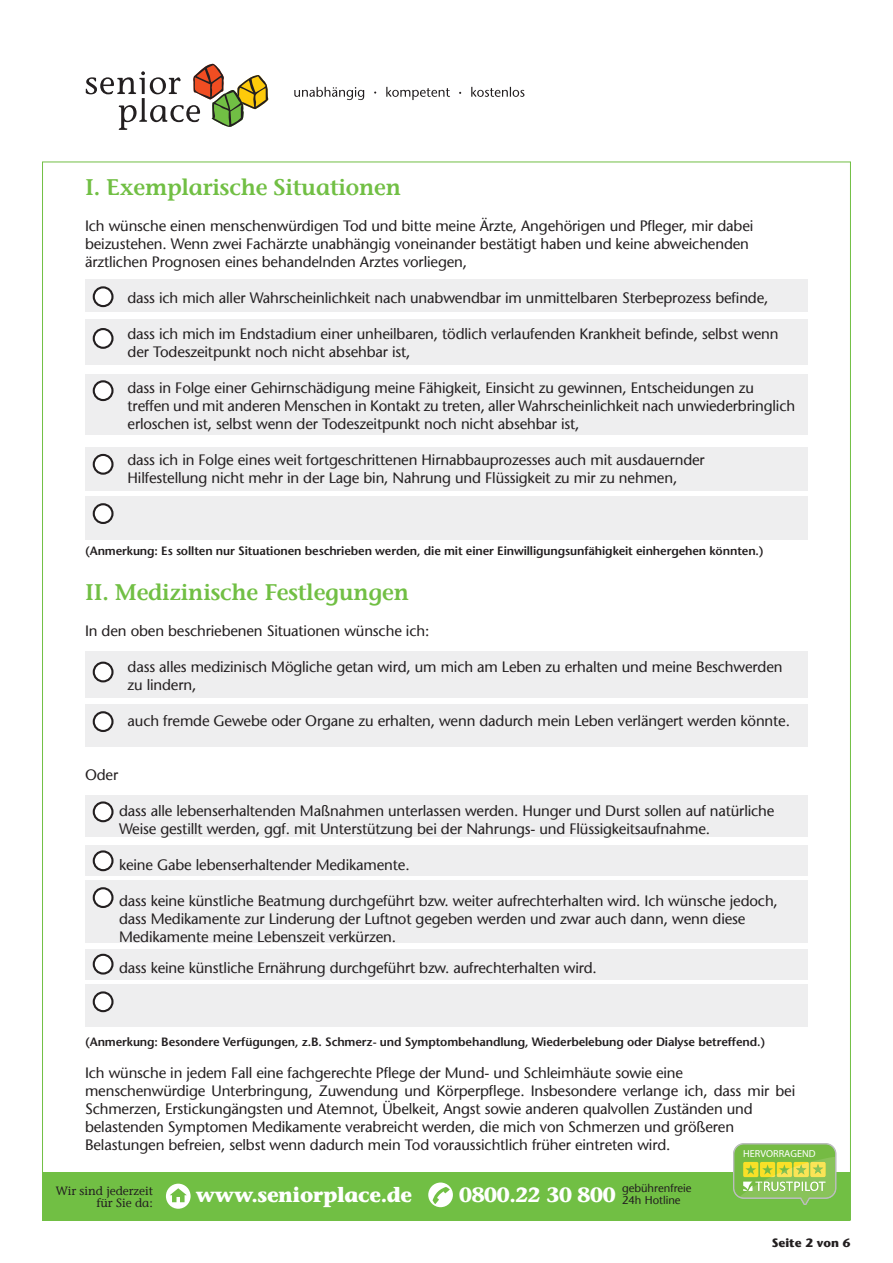
<style>
.page{position:relative;width:893px;height:1263px;background:#fff}
.page>*{position:absolute;margin:0;border:0;box-sizing:border-box;transform-origin:0 0}
.t1{font:600 22.5px "Stone Informal";letter-spacing:-.01em;color:#71bf44}
.t2{font:700 20.55px "Stone Informal";letter-spacing:-.02em;color:#fff}
.t3{font:15px/18px "Stone Sans";letter-spacing:-.01em;color:#231f20}
.t4{font:600 12px "Stone Sans";letter-spacing:-.01em;color:#231f20}
.t5{font:12px/12px "Stone Informal";color:#231f20;text-align:right}
.t6{font:700 12px "Stone Sans";color:#231f20}
.t7{font:11.25px/12px "Stone Sans";color:#231f20}
.t8{font:600 10.2px "Open Sans";color:#fff}
</style>
<div class="page">
<div style="left:43px;top:1171px;width:807px;height:49px;background:#71bf44"></div>
<svg style="left:428px;top:1182px;width:25px;height:25px"></svg>
<svg style="left:166px;top:1184px;width:25px;height:25px"></svg>
<svg style="left:733px;top:1143px;width:103px;height:61px;background:#9ac75a"></svg>
<svg style="left:86px;top:64px;width:182px;height:66px"></svg>
<svg style="left:294px;top:87px;width:230px;height:13px"></svg>
<div style="left:85px;top:280px;width:723px;height:32px;background:#eeeeef"></div>
<div style="left:85px;top:319px;width:723px;height:46px;background:#eeeeef"></div>
<div style="left:85px;top:447px;width:723px;height:44px;background:#eeeeef"></div>
<div style="left:85px;top:497px;width:723px;height:43px;background:#eeeeef"></div>
<div style="left:85px;top:651px;width:723px;height:47px;background:#eeeeef"></div>
<div style="left:85px;top:795px;width:723px;height:42px;background:#eeeeef"></div>
<div style="left:85px;top:881px;width:723px;height:62px;background:#eeeeef"></div>
<div style="left:85px;top:985px;width:723px;height:42px;background:#eeeeef"></div>
<div style="left:85px;top:845px;width:723px;height:31px;background:#eeeeef"></div>
<div style="left:85px;top:949px;width:723px;height:30px;background:#eeeeef"></div>
<div style="left:85px;top:705px;width:723px;height:42px;background:#eeeeef"></div>
<div style="left:85px;top:374px;width:723px;height:61px;background:#eeeeef"></div>
<div style="left:94px;top:287px;width:18px;height:19px;background:#fff;border-radius:50%"></div>
<div style="left:93px;top:286px;width:21px;height:21px;border:2px solid #231f20;border-radius:50%"></div>
<div style="left:94px;top:329px;width:18px;height:19px;background:#fff;border-radius:50%"></div>
<div style="left:93px;top:328px;width:21px;height:21px;border:2px solid #231f20;border-radius:50%"></div>
<div style="left:94px;top:455px;width:18px;height:19px;background:#fff;border-radius:50%"></div>
<div style="left:93px;top:454px;width:21px;height:21px;border:2px solid #231f20;border-radius:50%"></div>
<div style="left:94px;top:504px;width:18px;height:19px;background:#fff;border-radius:50%"></div>
<div style="left:93px;top:503px;width:21px;height:21px;border:2px solid #231f20;border-radius:50%"></div>
<div style="left:94px;top:663px;width:18px;height:18px;background:#fff;border-radius:50%"></div>
<div style="left:93px;top:662px;width:21px;height:20px;border:2px solid #231f20;border-radius:50%"></div>
<div style="left:94px;top:802px;width:18px;height:19px;background:#fff;border-radius:50%"></div>
<div style="left:93px;top:801px;width:21px;height:21px;border:2px solid #231f20;border-radius:50%"></div>
<div style="left:94px;top:888px;width:18px;height:19px;background:#fff;border-radius:50%"></div>
<div style="left:93px;top:887px;width:21px;height:21px;border:2px solid #231f20;border-radius:50%"></div>
<div style="left:94px;top:992px;width:18px;height:19px;background:#fff;border-radius:50%"></div>
<div style="left:93px;top:991px;width:21px;height:21px;border:2px solid #231f20;border-radius:50%"></div>
<div style="left:94px;top:851px;width:18px;height:19px;background:#fff;border-radius:50%"></div>
<div style="left:93px;top:850px;width:21px;height:21px;border:2px solid #231f20;border-radius:50%"></div>
<div style="left:94px;top:955px;width:18px;height:18px;background:#fff;border-radius:50%"></div>
<div style="left:93px;top:954px;width:21px;height:20px;border:2px solid #231f20;border-radius:50%"></div>
<div style="left:94px;top:712px;width:18px;height:19px;background:#fff;border-radius:50%"></div>
<div style="left:93px;top:711px;width:21px;height:21px;border:2px solid #231f20;border-radius:50%"></div>
<div style="left:94px;top:381px;width:18px;height:19px;background:#fff;border-radius:50%"></div>
<div style="left:93px;top:380px;width:21px;height:21px;border:2px solid #231f20;border-radius:50%"></div>
<h1 class="t1" style="left:85px;top:174px;width:318px">I. Exemplarische Situationen</h1>
<p class="t3" style="left:85px;top:217px;width:670px">Ich wünsche einen menschenwürdigen Tod und bitte meine Ärzte, Angehörigen und Pfleger, mir dabei beizustehen. Wenn zwei Fachärzte unabhängig voneinander bestätigt haben und keine abweichenden ärztlichen Prognosen eines behandelnden Arztes vorliegen,</p>
<p class="t3" style="left:127px;top:289px;width:643px">dass ich mich aller Wahrscheinlichkeit nach unabwendbar im unmittelbaren Sterbeprozess befinde,</p>
<p class="t3" style="left:127px;top:325px;width:653px">dass ich mich im Endstadium einer unheilbaren, tödlich verlaufenden Krankheit befinde, selbst wenn der Todeszeitpunkt noch nicht absehbar ist,</p>
<p class="t3" style="left:127px;top:379px;width:669px">dass in Folge einer Gehirnschädigung meine Fähigkeit, Einsicht zu gewinnen, Entscheidungen zu treffen und mit anderen Menschen in Kontakt zu treten, aller Wahrscheinlichkeit nach unwiederbringlich erloschen ist, selbst wenn der Todeszeitpunkt noch nicht absehbar ist,</p>
<p class="t3" style="left:127px;top:451px;width:579px">dass ich in Folge eines weit fortgeschrittenen Hirnabbauprozesses auch mit ausdauernder<br>Hilfestellung nicht mehr in der Lage bin, Nahrung und Flüssigkeit zu mir zu nehmen,</p>
<p class="t4" style="left:85px;top:544px;width:680px">(Anmerkung: Es sollten nur Situationen beschrieben werden, die mit einer Einwilligungsunfähigkeit einhergehen könnten.)</p>
<h1 class="t1" style="left:85px;top:579px;width:325px">II. Medizinische Festlegungen</h1>
<p class="t3" style="left:85px;top:622px;width:346px">In den oben beschriebenen Situationen wünsche ich:</p>
<p class="t3" style="left:128px;top:658px;width:656px">dass alles medizinisch Mögliche getan wird, um mich am Leben zu erhalten und meine Beschwerden zu lindern,</p>
<p class="t3" style="left:128px;top:712px;width:664px">auch fremde Gewebe oder Organe zu erhalten, wenn dadurch mein Leben verlängert werden könnte.</p>
<p class="t3" style="left:85px;top:766px;width:35px">Oder</p>
<p class="t3" style="left:119px;top:802px;width:657px">dass alle lebenserhaltenden Maßnahmen unterlassen werden. Hunger und Durst sollen auf natürliche<br>Weise gestillt werden, ggf. mit Unterstützung bei der Nahrungs- und Flüssigkeitsaufnahme.</p>
<p class="t3" style="left:119px;top:856px;width:292px">keine Gabe lebenserhaltender Medikamente.</p>
<p class="t3" style="left:119px;top:892px;width:660px">dass keine künstliche Beatmung durchgeführt bzw. weiter aufrechterhalten wird. Ich wünsche jedoch, dass Medikamente zur Linderung der Luftnot gegeben werden und zwar auch dann, wenn diese<br>Medikamente meine Lebenszeit verkürzen.</p>
<p class="t3" style="left:119px;top:959px;width:479px">dass keine künstliche Ernährung durchgeführt bzw. aufrechterhalten wird.</p>
<p class="t4" style="left:85px;top:1034px;width:682px">(Anmerkung: Besondere Verfügungen, z.B. Schmerz- und Symptombehandlung, Wiederbelebung oder Dialyse betreffend.)</p>
<p class="t3" style="left:85px;top:1064px;width:712px">Ich wünsche in jedem Fall eine fachgerechte Pflege der Mund- und Schleimhäute sowie eine menschenwürdige Unterbringung, Zuwendung und Körperpflege. Insbesondere verlange ich, dass mir bei Schmerzen, Erstickungängsten und Atemnot, Übelkeit, Angst sowie anderen qualvollen Zuständen und belastenden Symptomen Medikamente verabreicht werden, die mich von Schmerzen und größeren Belastungen befreien, selbst wenn dadurch mein Tod voraussichtlich früher eintreten wird.</p>
<p class="t8" style="left:743px;top:1147px;width:74px">HERVORRAGEND</p>
<p class="t7" style="left:622px;top:1182px;width:71px">gebührenfreie<br>24h Hotline</p>
<p class="t5" style="left:56px;top:1184px;width:99px">Wir sind jederzeit für Sie da:</p>
<h2 class="t2" style="left:196px;top:1182px;width:218px">www.seniorplace.de</h2>
<h2 class="t2" style="left:459px;top:1182px;width:158px">0800.22 30 800</h2>
<p class="t6" style="left:772px;top:1235px;width:80px">Seite 2 von 6</p>
</div>
